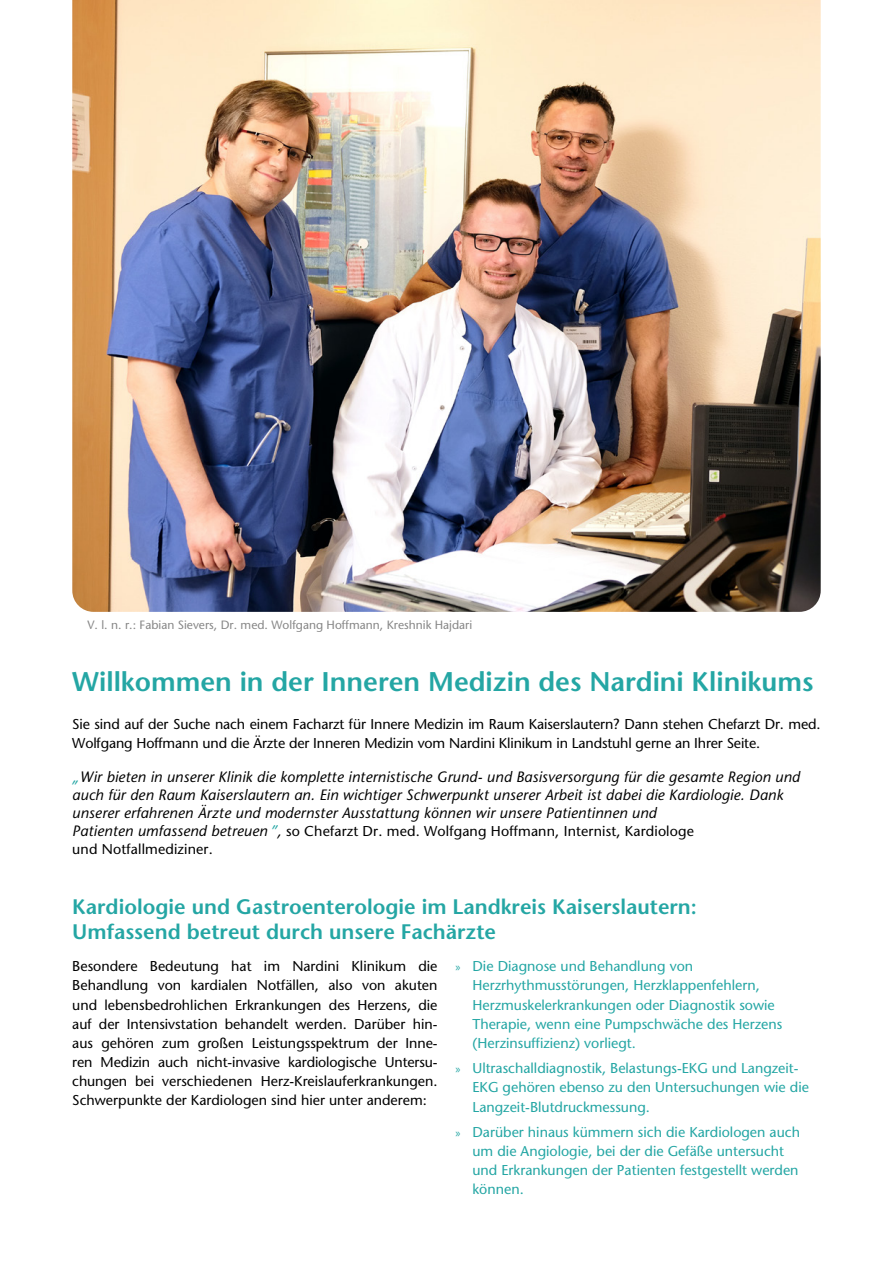
<style>
.page{position:relative;width:893px;height:1263px;background:#fff}
.page>*{position:absolute;margin:0;border:0;box-sizing:border-box;transform-origin:0 0}
.HL_für_Fließtext{font:600 27px "Stone Sans";color:#24a6a4}
.HL_für_Fließtext-2{font:600 21px/25.5px "Stone Sans";color:#24a6a4}
.Absatzformat_1{font:italic 15px/18px "Stone Sans";letter-spacing:.01em;color:#000}
.t1{font:14.25px/19.2px "Stone Sans";color:#24a6a4}
.Fließtext{font:14.25px/19.2px "Stone Sans";color:#000;text-align:justify}
.Fließtext_eine_Spalte{font:14.25px/19.2px "Stone Sans";letter-spacing:-.01em;color:#000}
.Absatzformat_1-2{font:14.25px/17.1px "Stone Sans";letter-spacing:.01em;color:#000}
.Bilduntertitel{font:12px "Stone Sans";color:#878787}
.s1{color:#24a6a4}
.s2{font-style:italic;font-size:15px}
.s3{font-style:italic;font-size:15px;color:#24a6a4}
.s4{font-family:"Myriad Pro";font-size:12px}
</style>
<div class="page">
<img style="left:72px;top:0;width:749px;height:612px">
<p class="Bilduntertitel" style="left:87px;top:618px;width:386px">V. l. n. r.: Fabian Sievers, Dr. med. Wolfgang Hoffmann, Kreshnik Hajdari</p>
<p class="HL_für_Fließtext" style="left:72px;top:665px;width:743px">Willkommen in der Inneren Medizin des Nardini Klinikums</p>
<p class="Fließtext_eine_Spalte" style="left:72px;top:714px;width:750px">Sie sind auf der Suche nach einem Facharzt für Innere Medizin im Raum Kaiserslautern? Dann stehen Chefarzt Dr. med.<br>Wolfgang Hoffmann und die Ärzte der Inneren Medizin vom Nardini Klinikum in Landstuhl gerne an Ihrer Seite.</p>
<p class="Absatzformat_1" style="left:72px;top:768px;width:729px"><span class="s1">„</span>Wir bieten in unserer Klinik die komplette internistische Grund- und Basisversorgung für die gesamte Region und auch für den Raum Kaiserslautern an. Ein wichtiger Schwerpunkt unserer Arbeit ist dabei die Kardiologie. Dank unserer erfahrenen Ärzte und modernster Ausstattung können wir unsere Patientinnen und</p>
<p class="Absatzformat_1-2" style="left:72px;top:823px;width:623px"><span class="s2">Patienten umfassend betreuen</span> <span class="s3">”</span><span class="s2">,</span> so Chefarzt Dr. med. Wolfgang Hoffmann, Internist, Kardiologe und Notfallmediziner.</p>
<p class="HL_für_Fließtext-2" style="left:72px;top:894px;width:626px">Kardiologie und Gastroenterologie im Landkreis Kaiserslautern:<br>Umfassend betreut durch unsere Fachärzte</p>
<p class="Fließtext" style="left:72px;top:957px;width:367px">Besondere Bedeutung hat im Nardini Klinikum die Behandlung von kardialen Notfällen, also von akuten und lebensbedrohlichen Erkrankungen des Herzens, die auf der Intensivstation behandelt werden. Darüber hin&shy;aus gehören zum großen Leistungsspektrum der Inne&shy;ren Medizin auch nicht-invasive kardiologische Untersu&shy;chungen bei verschiedenen Herz-Kreislauferkrankungen.<br>Schwerpunkte der Kardiologen sind hier unter anderem:</p>
<p class="t1" style="left:472px;top:957px;width:311px;text-indent:-17px"><span class="s4">»</span> Die Diagnose und Behandlung von Herzrhythmusstörungen, Herzklappenfehlern, Herzmuskelerkrankungen oder Diagnostik sowie Therapie, wenn eine Pumpschwäche des Herzens (Herzinsuffizienz) vorliegt.</p>
<p class="t1" style="left:472px;top:1059px;width:338px;text-indent:-17px"><span class="s4">»</span> Ultraschalldiagnostik, Belastungs-EKG und Langzeit-<br>EKG gehören ebenso zu den Untersuchungen wie die<br>Langzeit-Blutdruckmessung.</p>
<p class="t1" style="left:472px;top:1122px;width:329px;text-indent:-17px"><span class="s4">»</span> Darüber hinaus kümmern sich die Kardiologen auch um die Angiologie, bei der die Gefäße untersucht und Erkrankungen der Patienten festgestellt werden können.</p>
</div>
